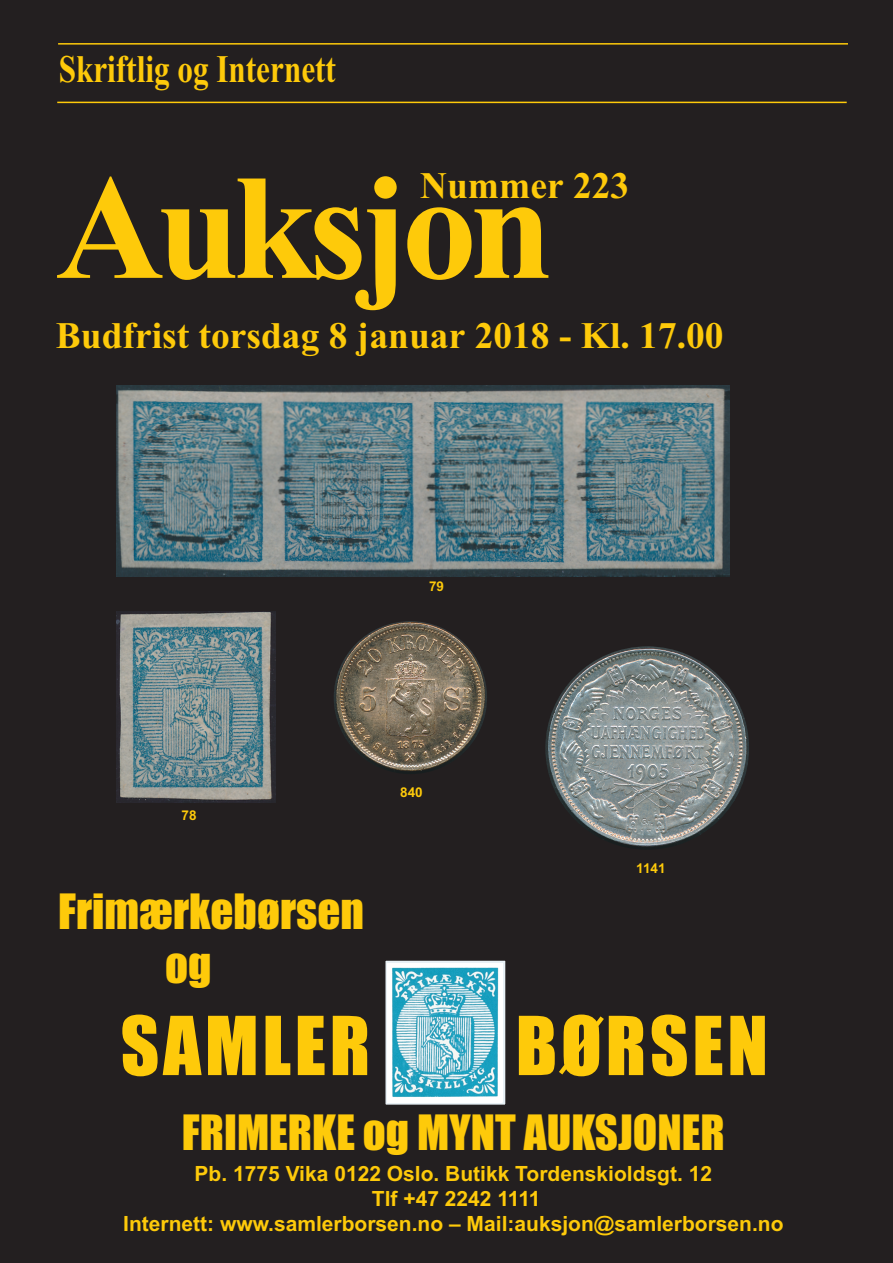
<style>
.page{position:relative;width:893px;height:1263px;background:#231f20}
.page>*{position:absolute;margin:0;border:0;box-sizing:border-box;transform-origin:0 0}
.t1{font:700 150px "Times New Roman";letter-spacing:-.05em;color:#feca0a}
.t2{font:75px "Impact";letter-spacing:.05em;color:#feca0a}
.t3{font:45px/54.3px "Impact";color:#feca0a}
.t4{font:700 39px "Times New Roman";color:#feca0a;scale:.8 1}
.t5{font:700 37.5px "Times New Roman";color:#feca0a}
.t6{font:700 21px/25.2px "Arial";color:#feca0a;text-align:center}
.t7{font:700 13.5px "Arial";color:#feca0a}
</style>
<div class="page">
<hr style="left:57px;top:102px;width:790px;height:1px;background:#feca0a">
<div style="left:56px;top:166px;width:793px;height:232px;background:#231f20"></div>
<hr style="left:58px;top:43px;width:790px;height:2px;background:#feca0a">
<div style="left:385px;top:960px;width:121px;height:145px;background:linear-gradient(to right,#f4f8fa,#f3f7fa)"></div>
<img style="left:387px;top:963px;width:115px;height:139px">
<div style="left:384px;top:959px;width:123px;height:147px;border:2px solid #231f20"></div>
<img style="left:545px;top:646px;width:204px;height:204px;border-radius:50%">
<img style="left:334px;top:621px;width:153px;height:153px;border-radius:50%">
<img style="left:116px;top:386px;width:613px;height:190px">
<img style="left:116px;top:612px;width:159px;height:190px">
<h3 class="t4" style="left:59px;top:45px;width:348px">Skriftlig og Internett</h3>
<h3 class="t5" style="left:420px;top:163px;width:211px">Nummer 223</h3>
<h1 class="t1" style="left:56px;top:138px;width:498px">Auksjon</h1>
<h3 class="t5" style="left:56px;top:313px;width:669px">Budfrist torsdag 8 januar 2018 - Kl. 17.00</h3>
<p class="t7" style="left:429px;top:578px;width:17px">79</p>
<p class="t7" style="left:182px;top:807px;width:17px">78</p>
<h3 class="t3" style="left:165px;top:886px;width:200px;text-indent:-107px">Frimærkebørsen og</h3>
<p class="t7" style="left:400px;top:785px;width:24px">840</p>
<p class="t7" style="left:636px;top:860px;width:31px">1141</p>
<h2 class="t2" style="left:121px;top:1005px;width:251px">SAMLER</h2>
<h2 class="t2" style="left:516px;top:1005px;width:254px">BØRSEN</h2>
<h3 class="t3" style="left:182px;top:1108px;width:544px">FRIMERKE og MYNT AUKSJONER</h3>
<p class="t6" style="left:123px;top:1161px;width:662px">Pb. 1775 Vika 0122 Oslo. Butikk Tordenskioldsgt. 12<br>Tlf +47 2242 1111<br>Internett: www.samlerborsen.no – Mail:auksjon@samlerborsen.no</p>
</div>
